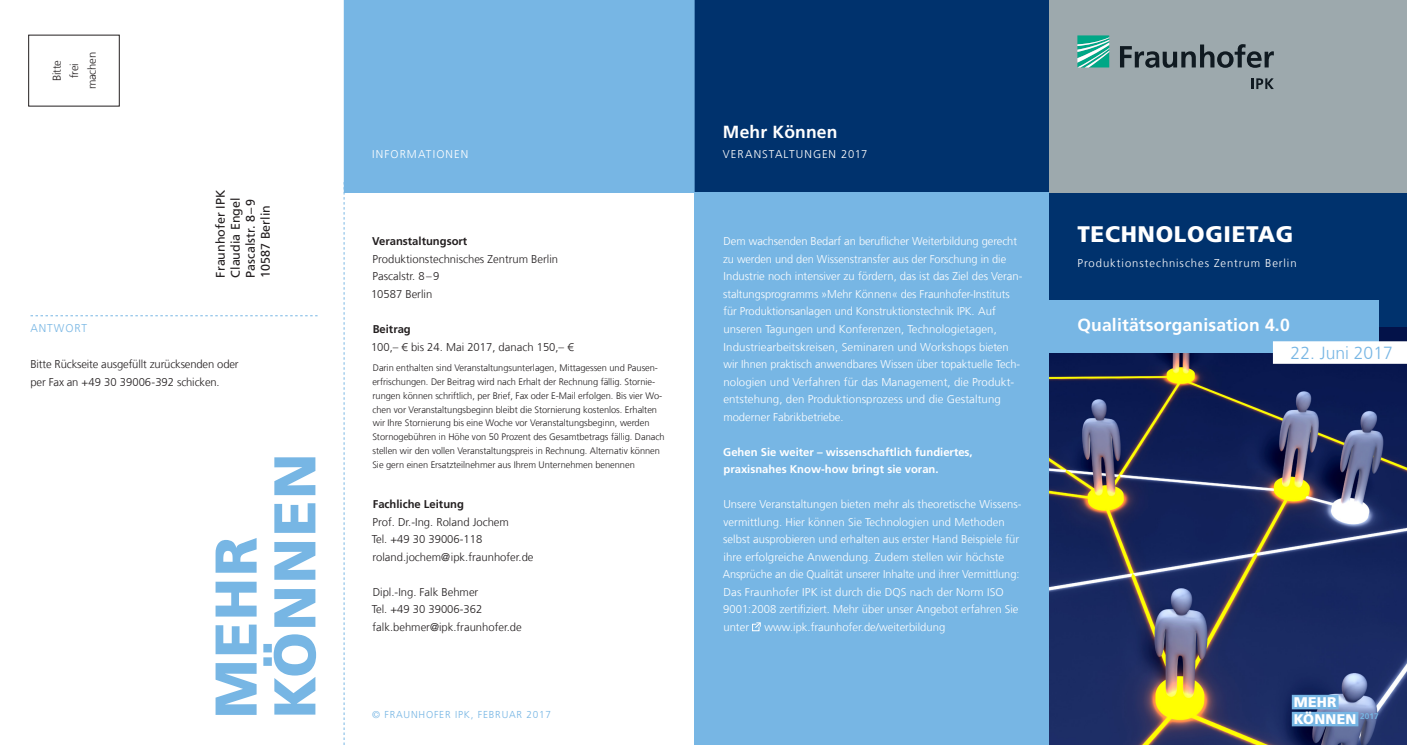
<style>
.page{position:relative;width:1407px;height:745px;background:#fff}
.page>*{position:absolute;margin:0;border:0;box-sizing:border-box;transform-origin:0 0}
._01_Sondergröße{font:900 58.75px/58.8px "Frutiger LT Com";letter-spacing:.025em;color:#77b6e4}
._02_Standardüberschr{font:900 22.5px "Frutiger LT Com";letter-spacing:.03em;color:#fff}
._03_Standardüberschr{font:700 17.5px "Frutiger LT Com";letter-spacing:.01em;color:#fff}
._03_Standardüberschr-2{font:300 17.5px "Frutiger LT Com";color:#77b6e4}
._03_Standardüberschr-3{font:900 14px "Frutiger LT Com";letter-spacing:.015em;color:#fff}
._07_Zwischenüberschr{font:12.5px "Frutiger LT Com";color:#231f20}
._06_Fließtext{font:300 11.25px/17.5px "Frutiger LT Com";color:#fff}
._06_Fließtext-2{font:300 11.25px/17.5px "Frutiger LT Com";color:#231f20;text-align:center}
._07_Zwischenüberschr-2{font:700 11.25px/17.5px "Frutiger LT Com";color:#fff}
.Absatzlinienfarbe{font:700 11.25px "Frutiger LT Com";color:#231f20}
._03_Standardüberschr-4{font:300 11.25px "Frutiger LT Com";letter-spacing:.085em;color:#fff}
.Kurzinfos{font:300 11.25px "Frutiger LT Com";color:#231f20}
._9_light_gesp_80{font:300 11.25px "Frutiger LT Com";letter-spacing:.095em;color:#fff}
._08_Kolumne{font:300 11.25px "Frutiger LT Com";letter-spacing:.08em;color:#77b6e4}
._10_Institutsname{font:300 10px "Frutiger LT Com";letter-spacing:.08em;color:#77b6e4}
._05_Marginalie_Bildu{font:300 9.38px/13.8px "Frutiger LT Com";letter-spacing:-.005em;color:#231f20}
</style>
<div class="page">
<div style="left:694px;top:0;width:355px;height:193px;background:#00326d"></div>
<div style="left:344px;top:0;width:350px;height:193px;background:#77b6e4"></div>
<svg style="left:344px;top:182px;width:1px;height:562px"></svg>
<svg style="left:31px;top:315px;width:287px;height:1px"></svg>
<img style="left:1049px;top:326px;width:358px;height:418px">
<div style="left:1049px;top:0;width:358px;height:289px;background:#9da9ad"></div>
<div style="left:1049px;top:193px;width:358px;height:133px;background:#00326d"></div>
<div style="left:1049px;top:300px;width:329px;height:52px;background:#77b6e4"></div>
<svg style="left:1077px;top:35px;width:32px;height:32px"></svg>
<svg style="left:1120px;top:44px;width:154px;height:24px"></svg>
<svg style="left:1251px;top:78px;width:23px;height:11px"></svg>
<div style="left:1292px;top:694px;width:46px;height:14px;background:#77b6e4"></div>
<div style="left:1292px;top:711px;width:66px;height:14px;background:#77b6e4"></div>
<div style="left:694px;top:193px;width:355px;height:551px;background:#77b6e4"></div>
<div style="left:1273px;top:341px;width:134px;height:22px;background:#fff"></div>
<div style="left:28px;top:35px;width:92px;height:71px;border:1px solid #231f20"></div>
<svg style="left:752px;top:622px;width:9px;height:9px"></svg>
<p class="_06_Fließtext-2" style="left:48px;top:89px;width:39px;rotate:-90deg">Bitte frei machen</p>
<p class="_08_Kolumne" style="left:31px;top:322px;width:58px">ANTWORT</p>
<p class="_07_Zwischenüberschr" style="left:213px;top:277px;width:89px;rotate:-90deg">Fraunhofer IPK</p>
<p class="_07_Zwischenüberschr" style="left:228px;top:277px;width:81px;rotate:-90deg">Claudia Engel</p>
<p class="_07_Zwischenüberschr" style="left:243px;top:277px;width:80px;rotate:-90deg">Pascalstr. 8–9</p>
<p class="_07_Zwischenüberschr" style="left:258px;top:277px;width:74px;rotate:-90deg">10587 Berlin</p>
<p class="_06_Fließtext-2" style="left:31px;top:355px;width:210px">Bitte Rückseite ausgefüllt zurücksenden oder</p>
<p class="_06_Fließtext-2" style="left:31px;top:373px;width:191px">per Fax an +49 30 39006-392 schicken.</p>
<p class="_01_Sondergröße" style="left:207px;top:718px;width:266px;rotate:-90deg">MEHR<br>KÖNNEN</p>
<p class="_9_light_gesp_80" style="left:372px;top:148px;width:98px">INFORMATIONEN</p>
<p class="Absatzlinienfarbe" style="left:372px;top:235px;width:97px">Veranstaltungsort</p>
<p class="_06_Fließtext-2" style="left:373px;top:250px;width:187px">Produktionstechnisches Zentrum Berlin</p>
<p class="_06_Fließtext-2" style="left:373px;top:268px;width:68px">Pascalstr. 8–9</p>
<p class="_06_Fließtext-2" style="left:371px;top:285px;width:63px">10587 Berlin</p>
<p class="Absatzlinienfarbe" style="left:373px;top:322px;width:40px">Beitrag</p>
<p class="Kurzinfos" style="left:371px;top:340px;width:204px">100,– € bis 24. Mai 2017, danach 150,– €</p>
<p class="_05_Marginalie_Bildu" style="left:372px;top:361px;width:294px">Darin enthalten sind Veranstaltungsunterlagen, Mittagessen und Pausen&shy;erfrischungen. Der Beitrag wird nach Erhalt der Rechnung fällig. Stornie&shy;rungen können schriftlich, per Brief, Fax oder E-Mail erfolgen. Bis vier Wo&shy;chen vor Veranstaltungsbeginn bleibt die Stornierung kostenlos. Erhalten wir Ihre Stornierung bis eine Woche vor Veranstaltungsbeginn, werden Stornogebühren in Höhe von 50 Prozent des Gesamtbetrags fällig. Danach stellen wir den vollen Veranstaltungspreis in Rechnung. Alternativ können Sie gern einen Ersatzteilnehmer aus Ihrem Unternehmen benennen</p>
<p class="Absatzlinienfarbe" style="left:373px;top:497px;width:93px">Fachliche Leitung</p>
<p class="_06_Fließtext-2" style="left:373px;top:513px;width:138px">Prof. Dr.-Ing. Roland Jochem</p>
<p class="_06_Fließtext-2" style="left:372px;top:530px;width:112px">Tel. +49 30 39006-118</p>
<p class="_06_Fließtext-2" style="left:373px;top:548px;width:162px">roland.jochem@ipk.fraunhofer.de</p>
<p class="_06_Fließtext-2" style="left:373px;top:583px;width:107px">Dipl.-Ing. Falk Behmer</p>
<p class="_06_Fließtext-2" style="left:372px;top:600px;width:112px">Tel. +49 30 39006-362</p>
<p class="_06_Fließtext-2" style="left:372px;top:618px;width:151px">falk.behmer@ipk.fraunhofer.de</p>
<p class="_10_Institutsname" style="left:372px;top:708px;width:181px">© FRAUNHOFER IPK, FEBRUAR 2017</p>
<p class="_03_Standardüberschr" style="left:723px;top:122px;width:116px">Mehr Können</p>
<p class="_9_light_gesp_80" style="left:723px;top:148px;width:146px">VERANSTALTUNGEN 2017</p>
<p class="_06_Fließtext" style="left:723px;top:233px;width:301px">Dem wachsenden Bedarf an beruflicher Weiterbildung gerecht zu werden und den Wissenstransfer aus der Forschung in die Industrie noch intensiver zu fördern, das ist das Ziel des Veran&shy;staltungsprogramms »Mehr Können« des Fraunhofer-Instituts für Produktionsanlagen und Konstruktionstechnik IPK. Auf unseren Tagungen und Konferenzen, Technologietagen, Industriearbeitskreisen, Seminaren und Workshops bieten wir Ihnen praktisch anwendbares Wissen über topaktuelle Tech&shy;nologien und Verfahren für das Management, die Produkt&shy;entstehung, den Produktionsprozess und die Gestaltung moderner Fabrikbetriebe.</p>
<p class="_07_Zwischenüberschr-2" style="left:723px;top:442px;width:251px">Gehen Sie weiter – wissenschaftlich fundiertes, praxisnahes Know-how bringt sie voran.</p>
<p class="_06_Fließtext" style="left:723px;top:495px;width:300px">Unsere Veranstaltungen bieten mehr als theoretische Wissens&shy;vermittlung. Hier können Sie Technologien und Methoden selbst ausprobieren und erhalten aus erster Hand Beispiele für ihre erfolgreiche Anwendung. Zudem stellen wir höchste Ansprüche an die Qualität unserer Inhalte und ihrer Vermittlung:<br>Das Fraunhofer IPK ist durch die DQS nach der Norm ISO 9001:2008 zertifiziert. Mehr über unser Angebot erfahren Sie unter</p>
<p class="_06_Fließtext" style="left:764px;top:618px;width:182px">www.ipk.fraunhofer.de/weiterbildung</p>
<p class="_02_Standardüberschr" style="left:1077px;top:221px;width:217px">TECHNOLOGIETAG</p>
<p class="_03_Standardüberschr-4" style="left:1077px;top:256px;width:221px">Produktionstechnisches Zentrum Berlin</p>
<p class="_03_Standardüberschr" style="left:1077px;top:315px;width:214px">Qualitätsorganisation 4.0</p>
<p class="_03_Standardüberschr-2" style="left:1290px;top:343px;width:104px">22. Juni 2017</p>
<p class="_03_Standardüberschr-3" style="left:1293px;top:693px;width:44px">MEHR</p>
<p class="_03_Standardüberschr-3" style="left:1293px;top:710px;width:86px">KÖNNEN <sup>2017</sup></p>
</div>
